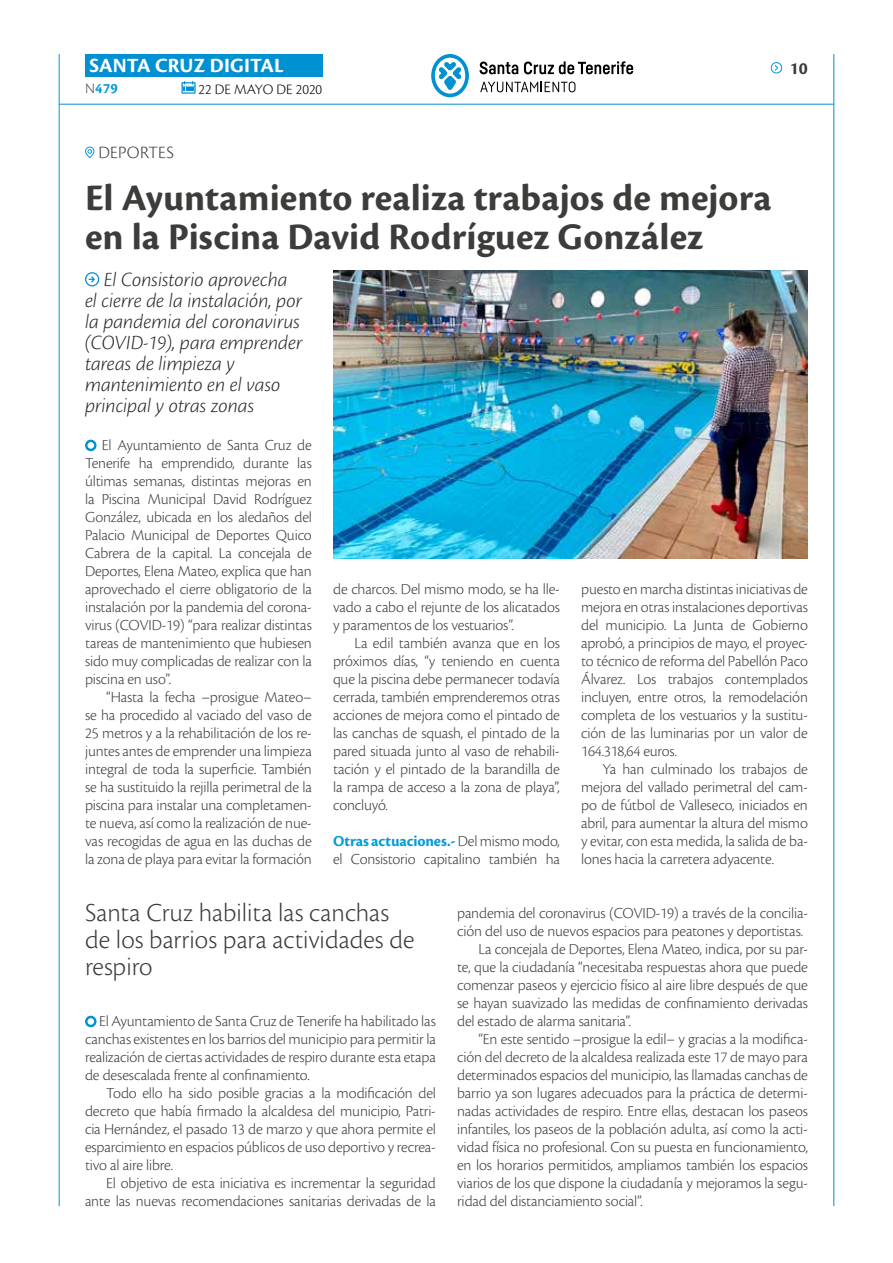
<style>
.page{position:relative;width:893px;height:1263px;background:#fff}
.page>*{position:absolute;margin:0;border:0;box-sizing:border-box;transform-origin:0 0}
.t1{font:700 39px/39px "Cronos Pro";letter-spacing:.005em;color:#3c3c3b}
.t2{font:300 27px/27px "Cronos Pro";color:#3c3c3b}
.t3{font:italic 300 21px/21px "Cronos Pro";letter-spacing:-.005em;color:#282827}
.t4{font:700 21px "Cronos Pro";letter-spacing:.005em;color:#fff}
.t5{font:300 18px "Cronos Pro";letter-spacing:.015em;color:#3c3c3b}
.t6{font:700 18px "Cronos Pro";color:#3c3c3b}
.t7{font:300 15.9px/18px "Cronos Pro";letter-spacing:-.01em;color:#3c3c3b;text-align:justify}
.t8{font:300 15px "Cronos Pro";color:#000}
.t9{font:700 15px "Cronos Pro";color:#079bd8}
.s1{font-weight:300;color:#3c3c3b}
.s2{font-weight:700;color:#079bd8}
</style>
<div class="page">
<hr style="left:59px;top:104px;width:775px;height:1px;background:#0091d3">
<div style="left:85px;top:54px;width:238px;height:23px;background:#0091d3"></div>
<svg style="left:181px;top:81px;width:15px;height:13px"></svg>
<hr style="left:59px;top:54px;width:1px;height:1152px;background:#0091d3">
<hr style="left:833px;top:54px;width:1px;height:1152px;background:#0091d3">
<svg style="left:771px;top:62px;width:12px;height:11px"></svg>
<svg style="left:431px;top:54px;width:38px;height:43px"></svg>
<svg style="left:480px;top:62px;width:38px;height:12px"></svg>
<svg style="left:524px;top:61px;width:109px;height:13px"></svg>
<svg style="left:480px;top:82px;width:95px;height:10px"></svg>
<svg style="left:85px;top:439px;width:12px;height:13px"></svg>
<svg style="left:85px;top:147px;width:9px;height:11px"></svg>
<img style="left:333px;top:270px;width:475px;height:288px">
<svg style="left:85px;top:272px;width:14px;height:14px"></svg>
<svg style="left:85px;top:1015px;width:12px;height:13px"></svg>
<h3 class="t4" style="left:89px;top:53px;width:196px">SANTA CRUZ DIGITAL</h3>
<p class="t9" style="left:85px;top:80px;width:34px"><span class="s1">N</span>479</p>
<p class="t8" style="left:199px;top:80px;width:125px">22 DE MAYO DE 2020</p>
<p class="t6" style="left:790px;top:58px;width:20px">10</p>
<p class="t5" style="left:98px;top:142px;width:77px">DEPORTES</p>
<h1 class="t1" style="left:85px;top:179px;width:688px">El Ayuntamiento realiza trabajos de mejora en la Piscina David Rodríguez González</h1>
<h3 class="t3" style="left:85px;top:269px;width:219px;text-indent:19px">El Consistorio aprovecha el cierre de la instalación, por la pandemia del coronavirus (COVID-19), para emprender tareas de limpieza y mantenimiento en el vaso principal y otras zonas</h3>
<p class="t7" style="left:85px;top:436px;width:228px;text-indent:17px">El Ayuntamiento de Santa Cruz de Tenerife ha emprendido, durante las últimas semanas, distintas mejoras en la Piscina Municipal David Rodríguez González, ubicada en los aledaños del Palacio Municipal de Deportes Quico Cabrera de la capital. La concejala de Deportes, Elena Mateo, explica que han aprovechado el cierre obligatorio de la instalación por la pandemia del corona&shy;virus (COVID-19) “para realizar distintas tareas de mantenimiento que hubiesen sido muy complicadas de realizar con la piscina en uso”.</p>
<p class="t7" style="left:85px;top:688px;width:228px;text-indent:21px">“Hasta la fecha –prosigue Mateo– se ha procedido al vaciado del vaso de 25 metros y a la rehabilitación de los re&shy;juntes antes de emprender una limpieza integral de toda la superficie. También se ha sustituido la rejilla perimetral de la piscina para instalar una completamen&shy;te nueva, así como la realización de nue&shy;vas recogidas de agua en las duchas de la zona de playa para evitar la formación</p>
<p class="t7" style="left:333px;top:580px;width:228px">de charcos. Del mismo modo, se ha lle&shy;vado a cabo el rejunte de los alicatados y paramentos de los vestuarios”.</p>
<p class="t7" style="left:333px;top:634px;width:228px;text-indent:21px">La edil también avanza que en los próximos días, “y teniendo en cuenta que la piscina debe permanecer todavía cerrada, también emprenderemos otras acciones de mejora como el pintado de las canchas de squash, el pintado de la pared situada junto al vaso de rehabili&shy;tación y el pintado de la barandilla de la rampa de acceso a la zona de playa”, concluyó.</p>
<p class="t7" style="left:333px;top:832px;width:228px"><span class="s2">Otras actuaciones.-</span> Del mismo modo, el Consistorio capitalino también ha</p>
<p class="t7" style="left:581px;top:580px;width:228px">puesto en marcha distintas iniciativas de mejora en otras instalaciones deportivas del municipio. La Junta de Gobierno aprobó, a principios de mayo, el proyec&shy;to técnico de reforma del Pabellón Paco Álvarez. Los trabajos contemplados incluyen, entre otros, la remodelación completa de los vestuarios y la sustitu&shy;ción de las luminarias por un valor de 164.318,64 euros.</p>
<p class="t7" style="left:581px;top:760px;width:228px;text-indent:21px">Ya han culminado los trabajos de mejora del vallado perimetral del cam&shy;po de fútbol de Valleseco, iniciados en abril, para aumentar la altura del mismo y evitar, con esta medida, la salida de ba&shy;lones hacia la carretera adyacente.</p>
<h2 class="t2" style="left:85px;top:899px;width:331px">Santa Cruz habilita las canchas de los barrios para actividades de respiro</h2>
<p class="t7" style="left:85px;top:1012px;width:352px;text-indent:14px">El Ayuntamiento de Santa Cruz de Tenerife ha habilitado las canchas existentes en los barrios del municipio para permitir la realización de ciertas actividades de respiro durante esta etapa de desescalada frente al confinamiento.</p>
<p class="t7" style="left:85px;top:1084px;width:352px;text-indent:21px">Todo ello ha sido posible gracias a la modificación del decreto que había firmado la alcaldesa del municipio, Patri&shy;cia Hernández, el pasado 13 de marzo y que ahora permite el esparcimiento en espacios públicos de uso deportivo y recrea&shy;tivo al aire libre.</p>
<p class="t7" style="left:85px;top:1174px;width:352px;text-align:right">El objetivo de esta iniciativa es incrementar la seguridad ante las nuevas recomendaciones sanitarias derivadas de la</p>
<p class="t7" style="left:457px;top:904px;width:352px">pandemia del coronavirus (COVID-19) a través de la concilia-</p>
<p class="t7" style="left:457px;top:922px;width:348px">ción del uso de nuevos espacios para peatones y deportistas.</p>
<p class="t7" style="left:478px;top:940px;width:331px">La concejala de Deportes, Elena Mateo, indica, por su par-</p>
<p class="t7" style="left:457px;top:958px;width:352px">te, que la ciudadanía “necesitaba respuestas ahora que puede</p>
<p class="t7" style="left:457px;top:976px;width:352px">comenzar paseos y ejercicio físico al aire libre después de que</p>
<p class="t7" style="left:457px;top:994px;width:352px">se hayan suavizado las medidas de confinamiento derivadas</p>
<p class="t7" style="left:457px;top:1012px;width:175px">del estado de alarma sanitaria”.</p>
<p class="t7" style="left:478px;top:1030px;width:331px">“En este sentido –prosigue la edil– y gracias a la modifica-</p>
<p class="t7" style="left:457px;top:1048px;width:352px">ción del decreto de la alcaldesa realizada este 17 de mayo para</p>
<p class="t7" style="left:457px;top:1066px;width:352px">determinados espacios del municipio, las llamadas canchas de</p>
<p class="t7" style="left:457px;top:1084px;width:352px">barrio ya son lugares adecuados para la práctica de determi-</p>
<p class="t7" style="left:457px;top:1102px;width:352px">nadas actividades de respiro. Entre ellas, destacan los paseos</p>
<p class="t7" style="left:457px;top:1120px;width:352px">infantiles, los paseos de la población adulta, así como la acti-</p>
<p class="t7" style="left:457px;top:1138px;width:352px">vidad física no profesional. Con su puesta en funcionamiento,</p>
<p class="t7" style="left:457px;top:1156px;width:352px">en los horarios permitidos, ampliamos también los espacios</p>
<p class="t7" style="left:457px;top:1174px;width:352px">viarios de los que dispone la ciudadanía y mejoramos la segu-</p>
<p class="t7" style="left:457px;top:1192px;width:187px">ridad del distanciamiento social”.</p>
</div>
